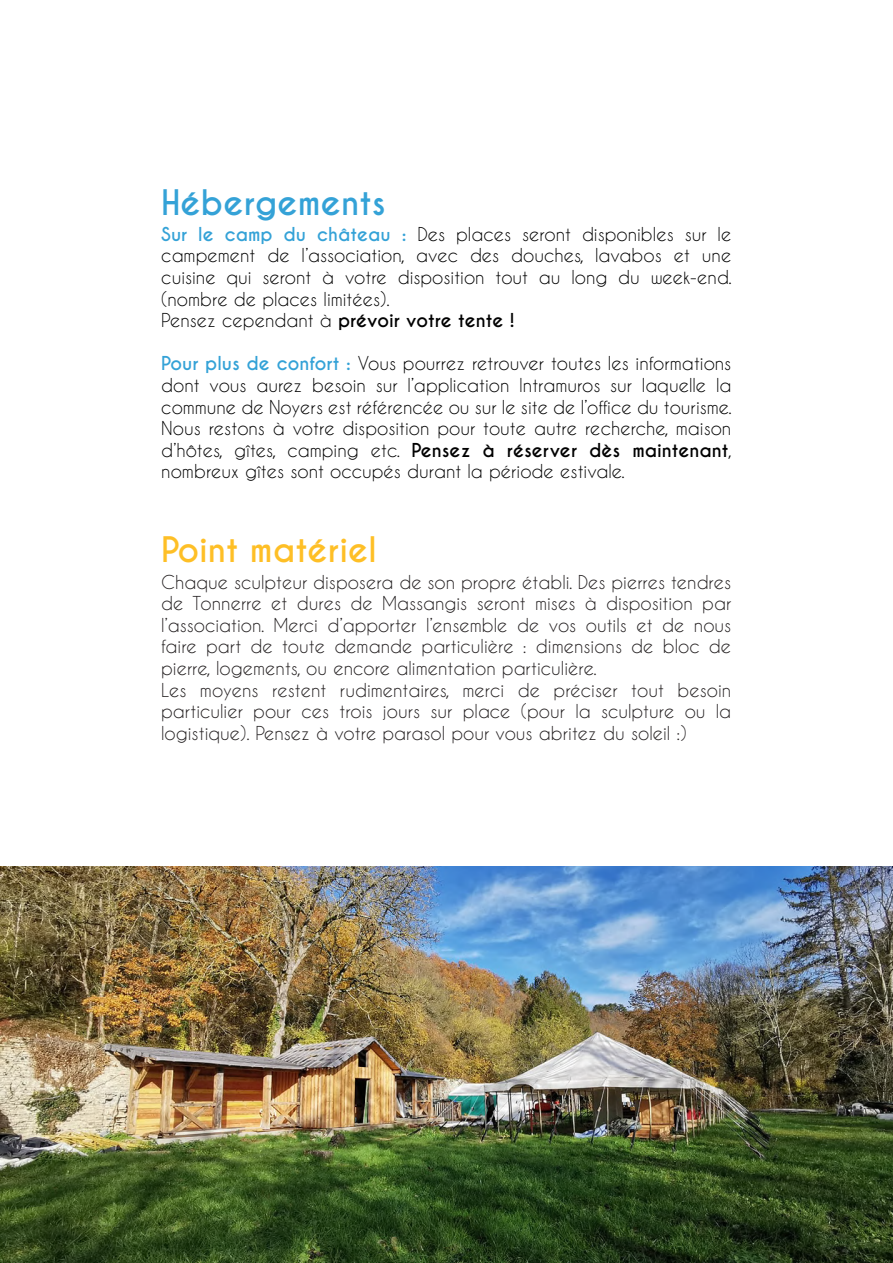
<style>
.page{position:relative;width:893px;height:1263px;background:#fff}
.page>*{position:absolute;margin:0;border:0;box-sizing:border-box;transform-origin:0 0}
.t1{font:700 33px "Caviar Dreams";color:#febf26}
.t2{font:700 33px "Caviar Dreams";color:#34a2d7}
.t3{font:18px/21.6px "Caviar Dreams";color:#000001}
.t4{font:18px/21.6px "Caviar Dreams";color:#231f20}
.s1{font-weight:700;color:#34a2d7}
.s2{font-weight:700}
</style>
<div class="page">
<img style="left:0;top:866px;width:893px;height:397px">
<h1 class="t2" style="left:161px;top:183px;width:226px">Hébergements</h1>
<p class="t3" style="left:161px;top:223px;width:572px"><span class="s1">Sur le camp du château :</span> Des places seront disponibles sur le campement de l’association, avec des douches, lavabos et une cuisine qui seront à votre disposition tout au long du week-end. (nombre de places limitées).<br>Pensez cependant à <span class="s2">prévoir votre tente !</span></p>
<p class="t3" style="left:161px;top:352px;width:572px;text-align:justify"><span class="s1">Pour plus de confort :</span> Vous pourrez retrouver toutes les informations dont vous aurez besoin sur l’application Intramuros sur laquelle la commune de Noyers est référencée ou sur le site de l’office du tourisme.<br>Nous restons à votre disposition pour toute autre recherche, maison d’hôtes, gîtes, camping etc. <span class="s2">Pensez à réserver dès maintenant</span>, nombreux gîtes sont occupés durant la période estivale.</p>
<h1 class="t1" style="left:161px;top:530px;width:217px">Point matériel</h1>
<p class="t4" style="left:161px;top:571px;width:572px">Chaque sculpteur disposera de son propre établi. Des pierres tendres de Tonnerre et dures de Massangis seront mises à disposition par l’association. Merci d’apporter l’ensemble de vos outils et de nous faire part de toute demande particulière : dimensions de bloc de pierre, logements, ou encore alimentation particulière.<br>Les moyens restent rudimentaires, merci de préciser tout besoin particulier pour ces trois jours sur place (pour la sculpture ou la logistique). Pensez à votre parasol pour vous abritez du soleil :)</p>
</div>
